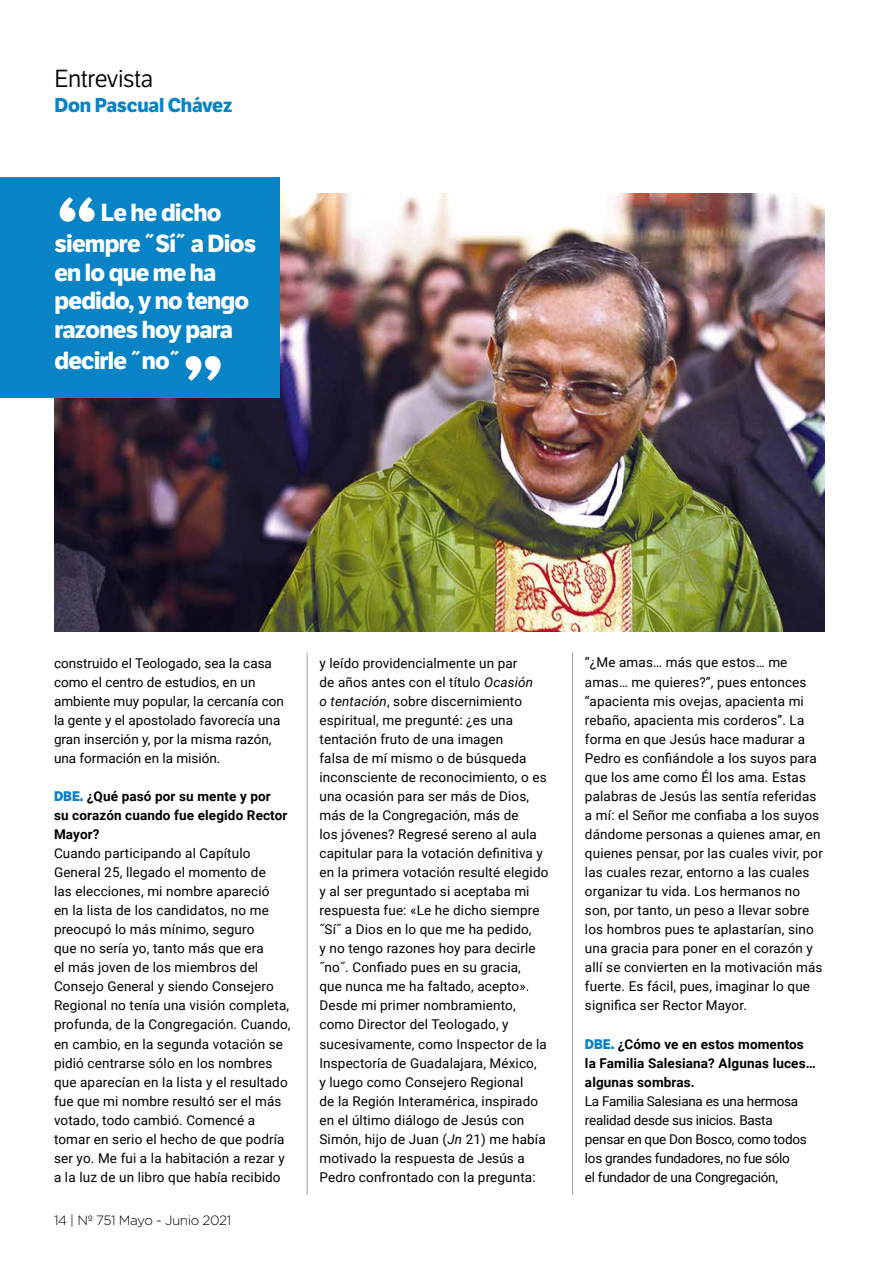
<style>
.page{position:relative;width:893px;height:1263px;background:#fff}
.page>*{position:absolute;margin:0;border:0;box-sizing:border-box;transform-origin:0 0}
.t1{font:700 75px "Aachen Std";color:#fff}
.t2{font:700 24px/28.5px "Etica W02";letter-spacing:-.03em;color:#fff;text-align:center}
.t3{font:24px "Etica W02";letter-spacing:-.02em;color:#000}
.t4{font:700 19.5px "Etica W02";letter-spacing:-.01em;color:#0783c6}
.t5{font:13.5px/19px "Roboto";letter-spacing:.01em;color:#000}
.t6{font:13.5px/19px "Roboto";letter-spacing:-.02em;color:#000}
.t7{font:700 13.5px/19px "Roboto";letter-spacing:.01em;color:#000}
.t8{font:300 13.5px "Gotham";letter-spacing:-.03em;color:#000}
.s1{font-family:"Gotham Narrow";font-weight:900;font-size:13.95px;color:#0783c6}
.s2{font-style:italic}
</style>
<div class="page">
<img style="left:54px;top:193px;width:771px;height:438px">
<div style="left:0;top:177px;width:280px;height:221px;background:#0783c6"></div>
<hr style="left:307px;top:653px;width:1px;height:542px;background:#9d9d9c">
<hr style="left:572px;top:653px;width:1px;height:542px;background:#9d9d9c">
<h2 class="t3" style="left:54px;top:65px;width:100px">Entrevista</h2>
<h3 class="t4" style="left:54px;top:94px;width:179px">Don Pascual Chávez</h3>
<h1 class="t1" style="left:54px;top:177px;width:46px">“</h1>
<h2 class="t2" style="left:54px;top:196px;width:203px;line-height:31.5px">Le he dicho siempre ˝Sí˝ a Dios</h2>
<h2 class="t2" style="left:54px;top:258px;width:196px;text-align:left">en lo que me ha pedido, y no tengo razones hoy para</h2>
<h2 class="t2" style="left:54px;top:346px;width:128px">decirle ˝no˝</h2>
<h1 class="t1" style="left:181px;top:336px;width:46px">”</h1>
<p class="t5" style="left:54px;top:653px;width:231px">construido el Teologado, sea la casa como el centro de estudios, en un ambiente muy popular, la cercanía con la gente y el apostolado favorecía una gran inserción y, por la misma razón, una formación en la misión.</p>
<p class="t7" style="left:54px;top:786px;width:235px"><span class="s1">DBE.</span> ¿Qué pasó por su mente y por su corazón cuando fue elegido Rector<br>Mayor?</p>
<p class="t5" style="left:54px;top:843px;width:238px">Cuando participando al Capítulo General 25, llegado el momento de<br>las elecciones, mi nombre apareció<br>en la lista de los candidatos, no me preocupó lo más mínimo, seguro<br>que no sería yo, tanto más que era<br>el más joven de los miembros del Consejo General y siendo Consejero Regional no tenía una visión completa, profunda, de la Congregación. Cuando, en cambio, en la segunda votación se pidió centrarse sólo en los nombres que aparecían en la lista y el resultado fue que mi nombre resultó ser el más votado, todo cambió. Comencé a tomar en serio el hecho de que podría ser yo. Me fui a la habitación a rezar y a la luz de un libro que había recibido</p>
<p class="t8" style="left:54px;top:1212px;width:179px">14 | Nº 751 Mayo - Junio 2021</p>
<p class="t5" style="left:319px;top:653px;width:230px">y leído providencialmente un par<br>de años antes con el título <span class="s2">Ocasión<br>o tentación</span>, sobre discernimiento espiritual, me pregunté: ¿es una tentación fruto de una imagen<br>falsa de mí mismo o de búsqueda inconsciente de reconocimiento, o es una ocasión para ser más de Dios, más de la Congregación, más de<br>los jóvenes? Regresé sereno al aula capitular para la votación definitiva y en la primera votación resulté elegido y al ser preguntado si aceptaba mi respuesta fue: «Le he dicho siempre ˝Sí˝ a Dios en lo que me ha pedido,<br>y no tengo razones hoy para decirle ˝no˝. Confiado pues en su gracia,<br>que nunca me ha faltado, acepto».<br>Desde mi primer nombramiento, como Director del Teologado, y sucesivamente, como Inspector de la Inspectoría de Guadalajara, México,<br>y luego como Consejero Regional<br>de la Región Interamérica, inspirado en el último diálogo de Jesús con Simón, hijo de Juan (<span class="s2">Jn</span> 21) me había motivado la respuesta de Jesús a Pedro confrontado con la pregunta:</p>
<p class="t5" style="left:585px;top:653px;width:240px">“¿Me amas… más que estos… me amas… me quieres?”, pues entonces “apacienta mis ovejas, apacienta mi rebaño, apacienta mis corderos”. La forma en que Jesús hace madurar a Pedro es confiándole a los suyos para que los ame como Él los ama. Estas palabras de Jesús las sentía referidas a mí: el Señor me confiaba a los suyos dándome personas a quienes amar, en quienes pensar, por las cuales vivir, por las cuales rezar, entorno a las cuales organizar tu vida. Los hermanos no son, por tanto, un peso a llevar sobre los hombros pues te aplastarían, sino una gracia para poner en el corazón y allí se convierten en la motivación más fuerte. Es fácil, pues, imaginar lo que significa ser Rector Mayor.</p>
<p class="t7" style="left:585px;top:1034px;width:232px"><span class="s1">DBE.</span> ¿Cómo ve en estos momentos la Familia Salesiana? Algunas luces… algunas sombras.</p>
<p class="t6" style="left:585px;top:1091px;width:223px">La Familia Salesiana es una hermosa realidad desde sus inicios. Basta pensar en que Don Bosco, como todos los grandes fundadores, no fue sólo<br>el fundador de una Congregación,</p>
</div>
